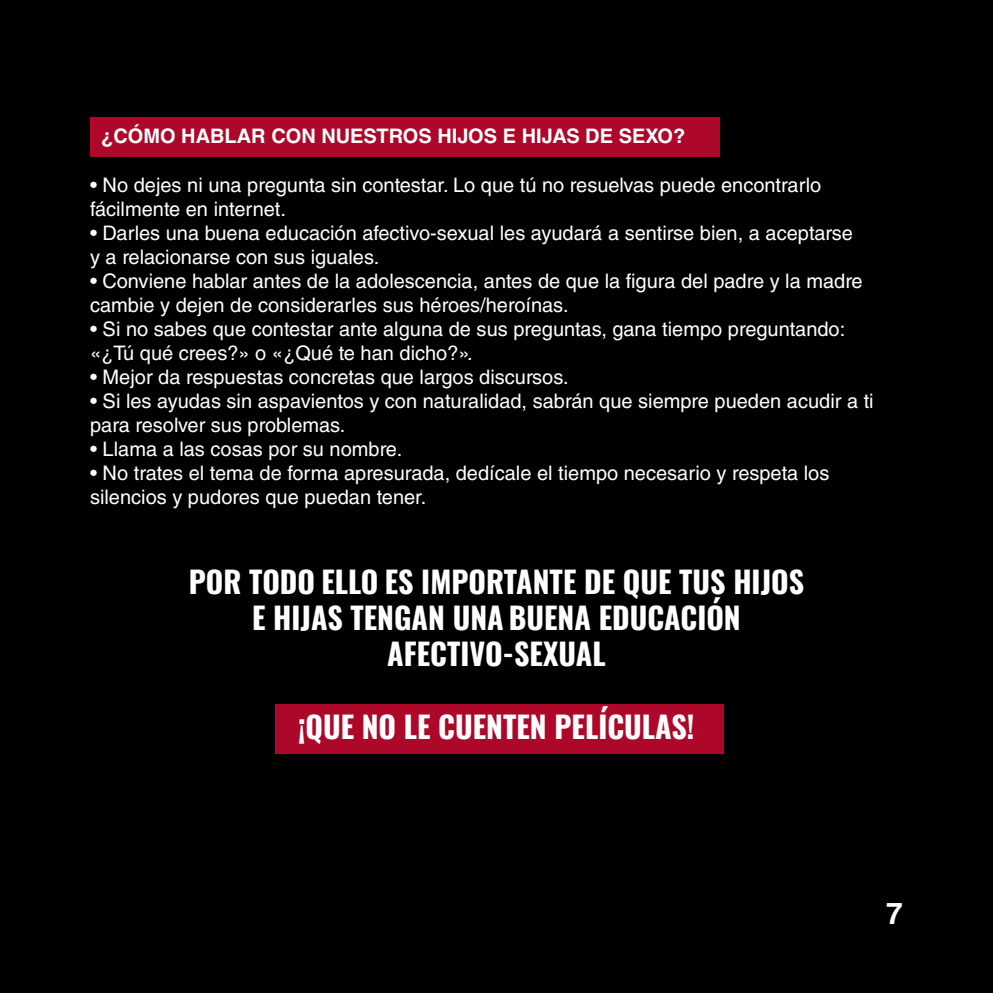
<style>
.page{position:relative;width:993px;height:993px;background:#fff}
.page>*{position:absolute;margin:0;border:0;box-sizing:border-box;transform-origin:0 0}
.t1{font:700 30px "Oswald";color:#fff}
.t2{font:700 30px "Helvetica LT Std";color:#fff}
.t3{font:20px/24px "Helvetica LT Std";color:#fff}
.t4{font:700 20px "Helvetica LT Std";color:#fff}
</style>
<div class="page">
<div style="left:0;top:0;width:992px;height:992px;background:#000"></div>
<div style="left:275px;top:703px;width:448px;height:50px;background:#ad0829"></div>
<div style="left:90px;top:117px;width:629px;height:39px;background:#ad0829"></div>
<p class="t4" style="left:101px;top:124px;width:585px">¿CÓMO HABLAR CON NUESTROS HIJOS E HIJAS DE SEXO?</p>
<p class="t3" style="left:90px;top:172px;width:732px">• No dejes ni una pregunta sin contestar. Lo que tú no resuelvas puede encontrarlo</p>
<p class="t3" style="left:90px;top:196px;width:197px">fácilmente en internet.</p>
<p class="t3" style="left:90px;top:220px;width:764px">• Darles una buena educación afectivo-sexual les ayudará a sentirse bien, a aceptarse</p>
<p class="t3" style="left:90px;top:244px;width:291px">y a relacionarse con sus iguales.</p>
<p class="t3" style="left:90px;top:268px;width:773px">• Conviene hablar antes de la adolescencia, antes de que la figura del padre y la madre</p>
<p class="t3" style="left:90px;top:292px;width:480px">cambie y dejen de considerarles sus héroes/heroínas.</p>
<p class="t3" style="left:90px;top:316px;width:756px">• Si no sabes que contestar ante alguna de sus preguntas, gana tiempo preguntando:</p>
<p class="t3" style="left:90px;top:340px;width:384px">«¿Tú qué crees?» o «¿Qué te han dicho?».</p>
<p class="t3" style="left:90px;top:364px;width:480px">• Mejor da respuestas concretas que largos discursos.</p>
<p class="t3" style="left:90px;top:388px;width:784px">• Si les ayudas sin aspavientos y con naturalidad, sabrán que siempre pueden acudir a ti para resolver sus problemas.</p>
<p class="t3" style="left:90px;top:436px;width:313px">• Llama a las cosas por su nombre.</p>
<p class="t3" style="left:90px;top:460px;width:740px">• No trates el tema de forma apresurada, dedícale el tiempo necesario y respeta los</p>
<p class="t3" style="left:90px;top:484px;width:338px">silencios y pudores que puedan tener.</p>
<p class="t1" style="left:189px;top:566px;width:616px">POR TODO ELLO ES IMPORTANTE DE QUE TUS HIJOS</p>
<p class="t1" style="left:252px;top:602px;width:490px">E HIJAS TENGAN UNA BUENA EDUCACIÓN</p>
<p class="t1" style="left:387px;top:638px;width:220px">AFECTIVO-SEXUAL</p>
<p class="t1" style="left:298px;top:710px;width:398px">¡QUE NO LE CUENTEN PELÍCULAS!</p>
<h1 class="t2" style="left:885px;top:895px;width:18px">7</h1>
</div>
